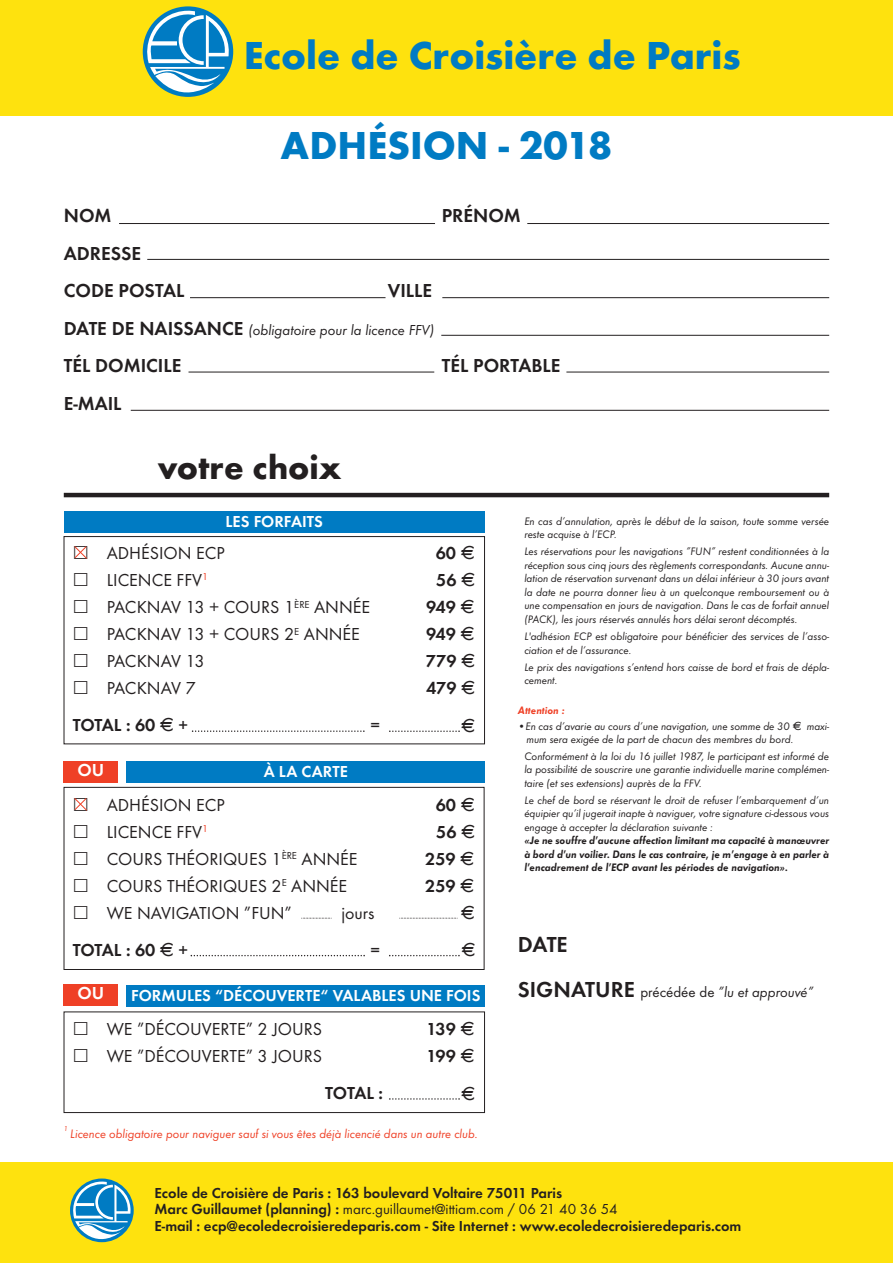
<style>
.page{position:relative;width:893px;height:1263px;background:#fff}
.page>*{position:absolute;margin:0;border:0;box-sizing:border-box;transform-origin:0 0}
.t1{font:700 40.5px "Futura T";color:#007bc3}
.t2{font:700 34.5px "Futura T";color:#231f20}
.t3{font:600 22.5px "Futura T";color:#231f20}
.t4{font:600 19.5px/37.5px "Futura T";color:#231f20}
.t5{font:18px "Futura T";color:#231f20}
.t6{font:600 18px "Futura T";color:#231f20}
.t7{font:18px "Futura T";letter-spacing:-.03em;color:#231f20}
.t8{font:18px "Euro Quartet";color:#231f20}
.t9{font:600 18px "Futura T";color:#fff}
.t10{font:600 16.5px "Futura T";color:#fff}
.t11{font:600 15px/16.5px "Futura T";color:#231f20}
.t12{font:italic 15px "Futura T";color:#231f20}
.t13{font:italic 12.75px "Futura T";color:#ef4026}
.t14{font:italic 11.25px/13.5px "Futura T";color:#231f20}
.t15{font:italic 600 11.25px/13.5px "Futura T";color:#231f20;text-align:justify}
.t16{font:italic 600 11.25px "Futura T";color:#ef4026}
.t17{font:italic 7.5px "Futura T";color:#ef4026}
.s1{font-weight:600;font-style:normal;font-size:19.5px}
.s2{font-family:"Euro Quartet";font-weight:400}
.s3{font-family:"Euro Quartet";font-style:normal}
.s4{font-weight:600;font-style:normal;font-size:22.5px}
.s5{font-style:normal}
.s6{font-weight:400}
</style>
<div class="page">
<div style="left:64px;top:536px;width:421px;height:208px;border:1px solid #231f20"></div>
<div style="left:0;top:1163px;width:893px;height:100px;background:#fee20e"></div>
<hr style="left:119px;top:223px;width:316px;height:1px;background:#231f20">
<hr style="left:527px;top:223px;width:302px;height:1px;background:#231f20">
<hr style="left:147px;top:259px;width:682px;height:1px;background:#231f20">
<hr style="left:190px;top:297px;width:196px;height:1px;background:#231f20">
<hr style="left:442px;top:297px;width:387px;height:1px;background:#231f20">
<hr style="left:441px;top:335px;width:388px;height:1px;background:#231f20">
<hr style="left:189px;top:372px;width:245px;height:1px;background:#231f20">
<hr style="left:566px;top:372px;width:263px;height:1px;background:#231f20">
<hr style="left:131px;top:410px;width:698px;height:1px;background:#231f20">
<div style="left:64px;top:1012px;width:421px;height:101px;border:1px solid #231f20"></div>
<div style="left:0;top:0;width:893px;height:116px;background:#fee20e"></div>
<div style="left:64px;top:787px;width:420px;height:183px;border:1px solid #231f20"></div>
<svg style="left:70px;top:1178px;width:64px;height:64px"></svg>
<svg style="left:143px;top:6px;width:90px;height:91px"></svg>
<div style="left:64px;top:985px;width:54px;height:21px;background:#ef4026"></div>
<div style="left:127px;top:985px;width:358px;height:22px;background:#007bc3"></div>
<div style="left:64px;top:761px;width:54px;height:21px;background:#ef4026"></div>
<div style="left:64px;top:512px;width:421px;height:21px;background:#007bc3"></div>
<div style="left:127px;top:761px;width:358px;height:21px;background:#007bc3"></div>
<hr style="left:64px;top:493px;width:765px;height:4px;background:#231f20">
<svg style="left:389px;top:955px;width:71px;height:1px"></svg>
<svg style="left:191px;top:955px;width:174px;height:1px"></svg>
<svg style="left:192px;top:730px;width:173px;height:2px"></svg>
<svg style="left:399px;top:918px;width:59px;height:1px"></svg>
<svg style="left:389px;top:730px;width:71px;height:2px"></svg>
<svg style="left:389px;top:1098px;width:71px;height:2px"></svg>
<svg style="left:301px;top:918px;width:31px;height:1px"></svg>
<svg style="left:74px;top:546px;width:13px;height:13px"></svg>
<svg style="left:74px;top:798px;width:13px;height:13px"></svg>
<h1 class="t1" style="left:244px;top:31px;width:498px">Ecole de Croisière de Paris</h1>
<h1 class="t1" style="left:281px;top:122px;width:333px">ADHÉSION - 2018</h1>
<h3 class="t4" style="left:64px;top:197px;width:49px">NOM</h3>
<h3 class="t4" style="left:442px;top:197px;width:81px">PRÉNOM</h3>
<h3 class="t4" style="left:64px;top:234px;width:122px">ADRESSE<br>CODE POSTAL</h3>
<h3 class="t4" style="left:388px;top:272px;width:46px">VILLE</h3>
<h3 class="t12" style="left:64px;top:321px;width:372px"><span class="s1">DATE DE NAISSANCE</span> (obligatoire pour la licence FFV)</h3>
<h3 class="t4" style="left:64px;top:347px;width:119px">TÉL DOMICILE</h3>
<h3 class="t4" style="left:442px;top:347px;width:120px">TÉL PORTABLE</h3>
<h3 class="t4" style="left:64px;top:384px;width:59px">E-MAIL</h3>
<h2 class="t2" style="left:158px;top:447px;width:185px">votre choix</h2>
<h3 class="t10" style="left:226px;top:512px;width:99px">LES FORFAITS</h3>
<h3 class="t5" style="left:107px;top:542px;width:119px">ADHÉSION ECP</h3>
<h3 class="t6" style="left:436px;top:542px;width:40px">60 <span class="s2">E</span></h3>
<h3 class="t5" style="left:107px;top:569px;width:103px">LICENCE FFV<sup>1</sup></h3>
<h3 class="t6" style="left:436px;top:569px;width:40px">56 <span class="s2">E</span></h3>
<h3 class="t5" style="left:107px;top:596px;width:265px">PACKNAV 13 + COURS 1<sup>ÈRE</sup> ANNÉE</h3>
<h3 class="t6" style="left:426px;top:596px;width:50px">949 <span class="s2">E</span></h3>
<h3 class="t5" style="left:107px;top:623px;width:255px">PACKNAV 13 + COURS 2<sup>E</sup> ANNÉE</h3>
<h3 class="t6" style="left:426px;top:623px;width:50px">949 <span class="s2">E</span></h3>
<h3 class="t7" style="left:107px;top:650px;width:99px">PACKNAV 13</h3>
<h3 class="t6" style="left:426px;top:650px;width:51px">779 <span class="s2">E</span></h3>
<h3 class="t5" style="left:107px;top:677px;width:91px">PACKNAV 7</h3>
<h3 class="t6" style="left:426px;top:677px;width:50px">479 <span class="s2">E</span></h3>
<h3 class="t6" style="left:73px;top:715px;width:117px">TOTAL : 60 <span class="s2">E</span> +</h3>
<h3 class="t6" style="left:370px;top:715px;width:12px">=</h3>
<h3 class="t8" style="left:461px;top:718px;width:15px">E</h3>
<h3 class="t9" style="left:77px;top:759px;width:28px">OU</h3>
<h3 class="t10" style="left:264px;top:762px;width:86px">À LA CARTE</h3>
<h3 class="t5" style="left:107px;top:794px;width:119px">ADHÉSION ECP</h3>
<h3 class="t6" style="left:436px;top:794px;width:40px">60 <span class="s2">E</span></h3>
<h3 class="t5" style="left:107px;top:821px;width:103px">LICENCE FFV<sup>1</sup></h3>
<h3 class="t6" style="left:436px;top:821px;width:40px">56 <span class="s2">E</span></h3>
<h3 class="t5" style="left:107px;top:848px;width:252px">COURS THÉORIQUES 1<sup>ÈRE</sup> ANNÉE</h3>
<h3 class="t6" style="left:425px;top:848px;width:50px">259 <span class="s2">E</span></h3>
<h3 class="t5" style="left:107px;top:875px;width:242px">COURS THÉORIQUES 2<sup>E</sup> ANNÉE</h3>
<h3 class="t6" style="left:425px;top:875px;width:50px">259 <span class="s2">E</span></h3>
<h3 class="t5" style="left:107px;top:902px;width:187px">WE NAVIGATION ”FUN”</h3>
<h3 class="t5" style="left:341px;top:902px;width:34px">jours</h3>
<h3 class="t8" style="left:461px;top:905px;width:15px">E</h3>
<h3 class="t6" style="left:73px;top:939px;width:117px">TOTAL : 60 <span class="s2">E</span> +</h3>
<h3 class="t6" style="left:370px;top:939px;width:12px">=</h3>
<h3 class="t8" style="left:461px;top:942px;width:15px">E</h3>
<h3 class="t9" style="left:77px;top:982px;width:28px">OU</h3>
<h3 class="t10" style="left:131px;top:986px;width:351px">FORMULES “DÉCOUVERTE“ VALABLES UNE FOIS</h3>
<h3 class="t5" style="left:107px;top:1018px;width:217px">WE ”DÉCOUVERTE” 2 JOURS</h3>
<h3 class="t6" style="left:426px;top:1018px;width:49px">139 <span class="s2">E</span></h3>
<h3 class="t5" style="left:107px;top:1045px;width:217px">WE ”DÉCOUVERTE” 3 JOURS</h3>
<h3 class="t6" style="left:426px;top:1045px;width:49px">199 <span class="s2">E</span></h3>
<h3 class="t6" style="left:325px;top:1083px;width:59px">TOTAL :</h3>
<h3 class="t8" style="left:461px;top:1085px;width:15px">E</h3>
<p class="t17" style="left:64px;top:1124px;width:6px">1</p>
<p class="t13" style="left:70px;top:1126px;width:409px">Licence obligatoire pour naviguer sauf si vous êtes déjà licencié dans un autre club.</p>
<p class="t14" style="left:524px;top:514px;width:306px">En cas d’annulation, après le début de la saison, toute somme versée reste acquise à l’ECP.</p>
<p class="t14" style="left:524px;top:545px;width:306px;text-align:justify">Les réservations pour les navigations ”FUN” restent conditionnées à la réception sous cinq jours des règlements correspondants. Aucune annu&shy;lation de réservation survenant dans un délai inférieur à 30 jours avant la date ne pourra donner lieu à un quelconque remboursement ou à une compensation en jours de navigation. Dans le cas de forfait annuel (PACK), les jours réservés annulés hors délai seront décomptés.</p>
<p class="t14" style="left:524px;top:629px;width:306px">L'adhésion ECP est obligatoire pour bénéficier des services de l’asso&shy;ciation et de l’assurance.</p>
<p class="t14" style="left:524px;top:660px;width:306px">Le prix des navigations s’entend hors caisse de bord et frais de dépla&shy;cement.</p>
<p class="t16" style="left:518px;top:703px;width:48px">Attention :</p>
<p class="t14" style="left:526px;top:720px;width:304px;line-height:12.3px;text-indent:-9px">•En cas d’avarie au cours d’une navigation, une somme de 30 <span class="s3">E</span> maxi&shy;mum sera exigée de la part de chacun des membres du bord.</p>
<p class="t14" style="left:524px;top:749px;width:306px;text-align:justify">Conformément à la loi du 16 juillet 1987, le participant est informé de la possibilité de souscrire une garantie individuelle marine complémen&shy;taire (et ses extensions) auprès de la FFV.</p>
<p class="t14" style="left:524px;top:793px;width:306px;text-align:justify">Le chef de bord se réservant le droit de refuser l’embarquement d’un équipier qu’il jugerait inapte à naviguer, votre signature ci-dessous vous engage à accepter la déclaration suivante :</p>
<p class="t15" style="left:524px;top:834px;width:306px">«Je ne souffre d’aucune affection limitant ma capacité à manœuvrer à bord d’un voilier. Dans le cas contraire, je m’engage à en parler à l’encadrement de l’ECP avant les périodes de navigation».</p>
<h3 class="t3" style="left:518px;top:931px;width:51px">DATE</h3>
<h3 class="t12" style="left:518px;top:983px;width:297px"><span class="s4">SIGNATURE</span> <span class="s5">précédée de</span> ”lu et approuvé”</h3>
<h3 class="t11" style="left:155px;top:1184px;width:588px">Ecole de Croisière de Paris : 163 boulevard Voltaire 75011 Paris<br>Marc Guillaumet (planning) : <span class="s6">marc.guillaumet@ittiam.com / 06 21 40 36 54<br></span>E-mail : ecp@ecoledecroisieredeparis.com - Site Internet : www.ecoledecroisieredeparis.com</h3>
</div>
